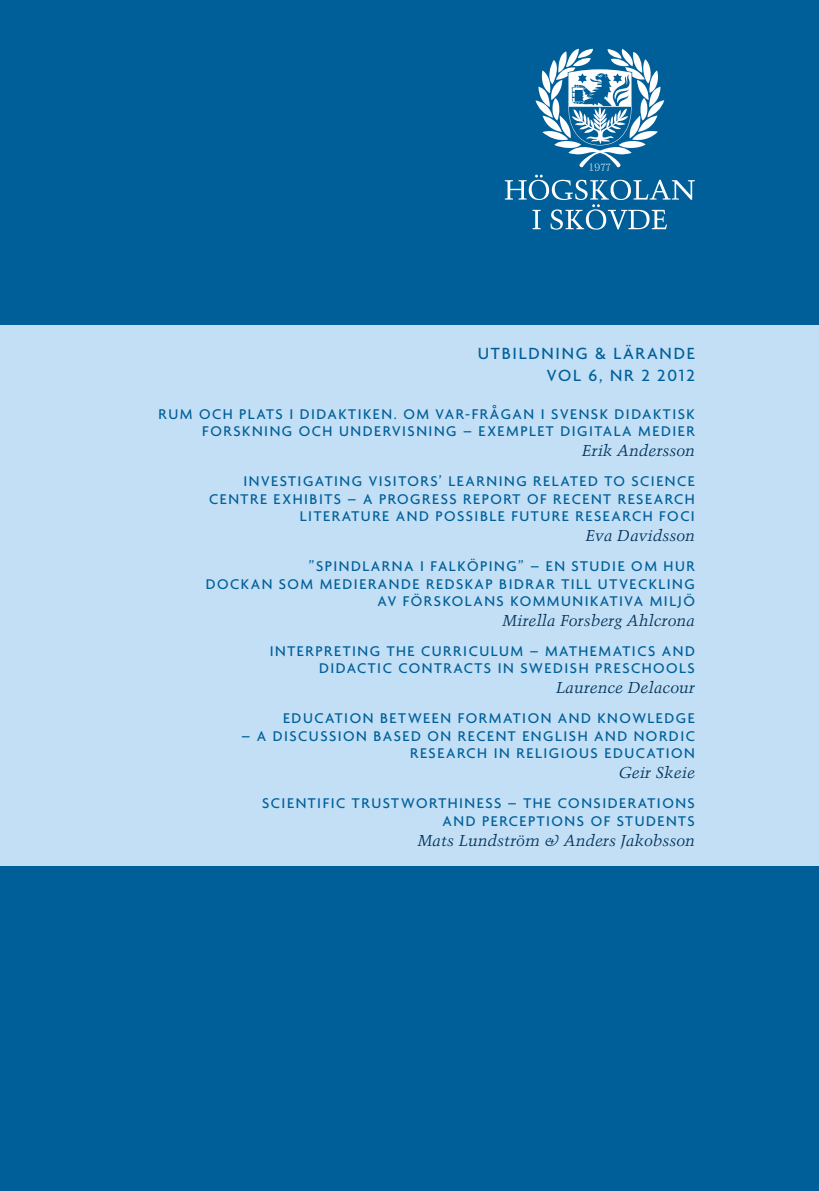
<style>
.page{position:relative;width:819px;height:1191px;background:#005f99}
.page>*{position:absolute;margin:0;border:0;box-sizing:border-box;transform-origin:0 0}
.t1{font:500 17.5px/22.8px "Agenda";letter-spacing:.1em;color:#005f99}
.t2{font:italic 15.75px "Trump Mediaeval";color:#003159}
.t3{font:500 15.22px "Agenda";letter-spacing:.1em;color:#005f99}
</style>
<div class="page">
<div style="left:0;top:325px;width:819px;height:540px;background:#c2dff5"></div>
<svg style="left:505px;top:49px;width:189px;height:181px"></svg>
<p class="t1" style="left:546px;top:341px;width:150px;text-indent:49px">&amp; LÄRANDE<br>VOL 6, NR 2 2012</p>
<p class="t1" style="left:478px;top:341px;width:64px">UTBILDNING</p>
<p class="t3" style="left:158px;top:404px;width:108px">RUM OCH PLATS</p>
<p class="t3" style="left:289px;top:404px;width:21px">I DIDAKTIKEN</p>
<p class="t3" style="left:394px;top:404px;width:23px">. OM</p>
<p class="t3" style="left:435px;top:404px;width:56px">VAR-FRÅGAN</p>
<p class="t3" style="left:540px;top:404px;width:21px">I SVENSK</p>
<p class="t3" style="left:614px;top:404px;width:10px">DIDAKTISK</p>
<p class="t3" style="left:202px;top:422px;width:32px">FORSKNING</p>
<p class="t3" style="left:299px;top:422px;width:63px">OCH UNDERVISNING</p>
<p class="t3" style="left:463px;top:422px;width:45px">– EXEMP</p>
<p class="t3" style="left:529px;top:422px;width:41px">LET DIGITA</p>
<p class="t3" style="left:613px;top:422px;width:35px">LA MEDIER</p>
<p class="t2" style="left:582px;top:441px;width:114px">Erik Andersson</p>
<p class="t3" style="left:243px;top:472px;width:16px">INVESTIGATING</p>
<p class="t3" style="left:369px;top:472px;width:9px">VISIT</p>
<p class="t3" style="left:407px;top:472px;width:61px">ORS’ LEARNING</p>
<p class="t3" style="left:533px;top:472px;width:38px">RELATED</p>
<p class="t3" style="left:604px;top:472px;width:90px">TO SCIENCE</p>
<p class="t3" style="left:209px;top:489px;width:21px">CENTRE</p>
<p class="t3" style="left:273px;top:489px;width:54px">EXHIBITS</p>
<p class="t3" style="left:347px;top:489px;width:73px">– APROGRESS</p>
<p class="t3" style="left:463px;top:489px;width:10px">REP</p>
<p class="t3" style="left:490px;top:489px;width:103px">ORT OF RECENT</p>
<p class="t3" style="left:617px;top:489px;width:11px">RESEAR</p>
<p class="t3" style="left:674px;top:489px;width:22px">CH</p>
<p class="t3" style="left:300px;top:507px;width:18px">LITERAT</p>
<p class="t3" style="left:361px;top:507px;width:47px">URE AND</p>
<p class="t3" style="left:435px;top:507px;width:150px">POSSI BLE FUTURE RESEAR</p>
<p class="t3" style="left:632px;top:507px;width:62px">CH FOCI</p>
<p class="t2" style="left:585px;top:526px;width:111px">Eva Davidsson</p>
<p class="t3" style="left:309px;top:557px;width:26px">”SPIND</p>
<p class="t3" style="left:362px;top:557px;width:20px">LARNA</p>
<p class="t3" style="left:420px;top:557px;width:70px">I FALKÖPING</p>
<p class="t3" style="left:518px;top:557px;width:92px">” – EN STUDIE</p>
<p class="t3" style="left:631px;top:557px;width:64px">OM HUR</p>
<p class="t3" style="left:206px;top:574px;width:46px">DOCKAN</p>
<p class="t3" style="left:279px;top:574px;width:52px">SOM MEDIERANDE</p>
<p class="t3" style="left:426px;top:574px;width:11px">REDSKAP</p>
<p class="t3" style="left:499px;top:574px;width:20px">BIDRAR</p>
<p class="t3" style="left:561px;top:574px;width:58px">TI LL UTVE</p>
<p class="t3" style="left:638px;top:574px;width:39px">CKLING</p>
<p class="t3" style="left:377px;top:592px;width:56px">AV FÖRSK</p>
<p class="t3" style="left:452px;top:592px;width:33px">OLANS</p>
<p class="t3" style="left:510px;top:592px;width:72px">KOMMUNIKATIVA</p>
<p class="t3" style="left:649px;top:592px;width:47px">MILJÖ</p>
<p class="t2" style="left:502px;top:611px;width:194px">Mirella Forsberg Ahlcrona</p>
<p class="t3" style="left:270px;top:642px;width:16px">INTERPRETING</p>
<p class="t3" style="left:386px;top:642px;width:170px">THE CURRICULUM – MAT</p>
<p class="t3" style="left:578px;top:642px;width:22px">HEMATI</p>
<p class="t3" style="left:637px;top:642px;width:37px">CS AND</p>
<p class="t3" style="left:319px;top:659px;width:10px">DIDA</p>
<p class="t3" style="left:357px;top:659px;width:76px">CTI C CONTRA</p>
<p class="t3" style="left:464px;top:659px;width:90px">CTS IN SWEDIS</p>
<p class="t3" style="left:578px;top:659px;width:26px">H PRES</p>
<p class="t3" style="left:631px;top:659px;width:64px">CHOOLS</p>
<p class="t2" style="left:555px;top:678px;width:141px">Laurence Delacour</p>
<p class="t3" style="left:283px;top:709px;width:150px">EDUCATION BETWEEN</p>
<p class="t3" style="left:457px;top:709px;width:32px">FORMATI</p>
<p class="t3" style="left:527px;top:709px;width:42px">ON AND</p>
<p class="t3" style="left:597px;top:709px;width:69px">KNOWLEDGE</p>
<p class="t3" style="left:241px;top:726px;width:152px">– A DISCUSSION BASED</p>
<p class="t3" style="left:427px;top:726px;width:70px">ON RECENT</p>
<p class="t3" style="left:522px;top:726px;width:84px">ENGLISH AND</p>
<p class="t3" style="left:633px;top:726px;width:34px">NORDI</p>
<p class="t3" style="left:685px;top:726px;width:11px">C</p>
<p class="t3" style="left:410px;top:744px;width:11px">RESEAR</p>
<p class="t3" style="left:466px;top:744px;width:228px">CH IN RELIGIOUS EDUCATION</p>
<p class="t2" style="left:618px;top:763px;width:78px">Geir Skeie</p>
<p class="t3" style="left:262px;top:794px;width:28px">SCIENTI</p>
<p class="t3" style="left:323px;top:794px;width:146px">FIC TRUSTWORTHINESS</p>
<p class="t3" style="left:508px;top:794px;width:83px">– THE CONSIDERATI</p>
<p class="t3" style="left:662px;top:794px;width:23px">ONS</p>
<p class="t3" style="left:442px;top:811px;width:12px">AND</p>
<p class="t3" style="left:482px;top:811px;width:46px">PERCEPTI</p>
<p class="t3" style="left:551px;top:811px;width:105px">ONS OF STUDENTS</p>
<p class="t2" style="left:417px;top:830px;width:279px">Mats Lundström &amp; Anders Jakobsson</p>
</div>
